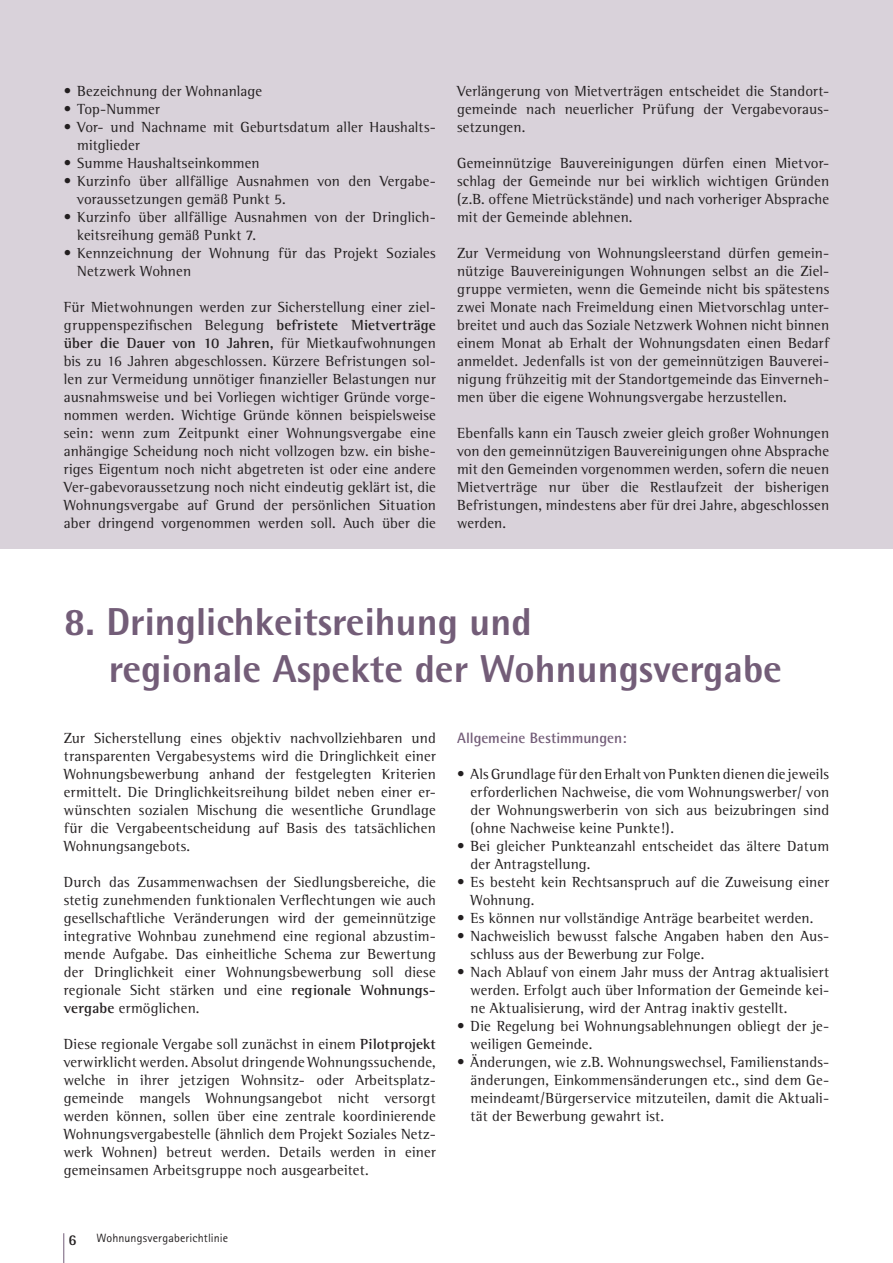
<style>
.page{position:relative;width:893px;height:1263px;background:#fff}
.page>*{position:absolute;margin:0;border:0;box-sizing:border-box;transform-origin:0 0}
.t1{font:800 39px/46.8px "Rotis Semi Sans";color:#735d78}
.t2{font:15px/18px "Rotis Semi Serif";letter-spacing:.01em;color:#231f20;text-align:justify}
.t3{font:700 15px "Rotis Semi Sans";color:#735d78}
.t4{font:700 15px "Rotis Semi Sans";color:#231f20}
.t5{font:12px "Rotis Sans Serif";letter-spacing:.01em;color:#231f20}
.s1{font-weight:700}
</style>
<div class="page">
<hr style="left:63px;top:1233px;width:1px;height:30px;background:#735d78">
<div style="left:0;top:0;width:893px;height:549px;background:#d9d2da"></div>
<p class="t2" style="left:64px;top:82px;width:200px">• Bezeichnung der Wohnanlage</p>
<p class="t2" style="left:64px;top:100px;width:98px">• Top-Nummer</p>
<p class="t2" style="left:77px;top:118px;width:360px;text-indent:-13px">• Vor- und Nachname mit Geburtsdatum aller Haushalts&shy;mitglieder</p>
<p class="t2" style="left:64px;top:154px;width:197px">• Summe Haushaltseinkommen</p>
<p class="t2" style="left:77px;top:172px;width:360px;text-indent:-14px">• Kurzinfo über allfällige Ausnahmen von den Vergabe&shy;voraussetzungen gemäß Punkt 5.</p>
<p class="t2" style="left:77px;top:208px;width:360px;text-indent:-14px">• Kurzinfo über allfällige Ausnahmen von der Dringlich&shy;keitsreihung gemäß Punkt 7.</p>
<p class="t2" style="left:77px;top:244px;width:360px;text-indent:-14px">• Kennzeichnung der Wohnung für das Projekt Soziales<br>Netzwerk Wohnen</p>
<p class="t2" style="left:64px;top:298px;width:374px">Für Mietwohnungen werden zur Sicherstellung einer ziel&shy;gruppenspezifischen Belegung <span class="s1">befristete Mietverträge über die Dauer von 10 Jahren,</span> für Mietkaufwohnungen bis zu 16 Jahren abgeschlossen. Kürzere Befristungen sol&shy;len zur Vermeidung unnötiger finanzieller Belastungen nur ausnahmsweise und bei Vorliegen wichtiger Gründe vorge&shy;nommen werden. Wichtige Gründe können beispielsweise sein: wenn zum Zeitpunkt einer Wohnungsvergabe eine anhängige Scheidung noch nicht vollzogen bzw. ein bishe&shy;riges Eigentum noch nicht abgetreten ist oder eine andere Ver-gabevoraussetzung noch nicht eindeutig geklärt ist, die Wohnungsvergabe auf Grund der persönlichen Situation aber dringend vorgenommen werden soll. Auch über die</p>
<p class="t2" style="left:457px;top:82px;width:374px">Verlängerung von Mietverträgen entscheidet die Standort&shy;gemeinde nach neuerlicher Prüfung der Vergabevoraus&shy;setzungen.</p>
<p class="t2" style="left:457px;top:154px;width:374px">Gemeinnützige Bauvereinigungen dürfen einen Mietvor&shy;schlag der Gemeinde nur bei wirklich wichtigen Gründen (z.B. offene Mietrückstände) und nach vorheriger Absprache mit der Gemeinde ablehnen.</p>
<p class="t2" style="left:457px;top:244px;width:374px">Zur Vermeidung von Wohnungsleerstand dürfen gemein&shy;nützige Bauvereinigungen Wohnungen selbst an die Ziel&shy;gruppe vermieten, wenn die Gemeinde nicht bis spätestens zwei Monate nach Freimeldung einen Mietvorschlag unter&shy;breitet und auch das Soziale Netzwerk Wohnen nicht binnen einem Monat ab Erhalt der Wohnungsdaten einen Bedarf anmeldet. Jedenfalls ist von der gemeinnützigen Bauverei&shy;nigung frühzeitig mit der Standortgemeinde das Einverneh&shy;men über die eigene Wohnungsvergabe herzustellen.</p>
<p class="t2" style="left:457px;top:424px;width:374px">Ebenfalls kann ein Tausch zweier gleich großer Wohnungen von den gemeinnützigen Bauvereinigungen ohne Absprache mit den Gemeinden vorgenommen werden, sofern die neuen Mietverträge nur über die Restlaufzeit der bisherigen Befristungen, mindestens aber für drei Jahre, abgeschlossen werden.</p>
<h1 class="t1" style="left:109px;top:597px;width:675px;text-indent:-45px">8. Dringlichkeitsreihung und<br>regionale Aspekte der Wohnungsvergabe</h1>
<p class="t2" style="left:64px;top:729px;width:374px">Zur Sicherstellung eines objektiv nachvollziehbaren und transparenten Vergabesystems wird die Dringlichkeit einer Wohnungsbewerbung anhand der festgelegten Kriterien ermittelt. Die Dringlichkeitsreihung bildet neben einer er&shy;wünschten sozialen Mischung die wesentliche Grundlage für die Vergabeentscheidung auf Basis des tatsächlichen Wohnungsangebots.</p>
<p class="t2" style="left:64px;top:873px;width:374px">Durch das Zusammenwachsen der Siedlungsbereiche, die stetig zunehmenden funktionalen Verflechtungen wie auch gesellschaftliche Veränderungen wird der gemeinnützige integrative Wohnbau zunehmend eine regional abzustim&shy;mende Aufgabe. Das einheitliche Schema zur Bewertung der Dringlichkeit einer Wohnungsbewerbung soll diese regionale Sicht stärken und eine <span class="s1">regionale Wohnungs&shy;vergabe</span> ermöglichen.</p>
<p class="t2" style="left:64px;top:1035px;width:374px">Diese regionale Vergabe soll zunächst in einem <span class="s1">Pilotprojekt </span>verwirklicht werden. Absolut dringende Wohnungssuchende, welche in ihrer jetzigen Wohnsitz- oder Arbeitsplatz&shy;gemeinde mangels Wohnungsangebot nicht versorgt werden können, sollen über eine zentrale koordinierende Wohnungsvergabestelle (ähnlich dem Projekt Soziales Netz&shy;werk Wohnen) betreut werden. Details werden in einer gemeinsamen Arbeitsgruppe noch ausgearbeitet.</p>
<p class="t3" style="left:457px;top:728px;width:171px">Allgemeine Bestimmungen:</p>
<p class="t2" style="left:471px;top:765px;width:360px;text-indent:-14px">• Als Grundlage für den Erhalt von Punkten dienen die jeweils erforderlichen Nachweise, die vom Wohnungswerber/ von der Wohnungswerberin von sich aus beizubringen sind (ohne Nachweise keine Punkte!).</p>
<p class="t2" style="left:471px;top:837px;width:360px;text-indent:-14px">• Bei gleicher Punkteanzahl entscheidet das ältere Datum der Antragstellung.</p>
<p class="t2" style="left:471px;top:873px;width:360px;text-indent:-14px">• Es besteht kein Rechtsanspruch auf die Zuweisung einer<br>Wohnung.</p>
<p class="t2" style="left:457px;top:909px;width:358px">• Es können nur vollständige Anträge bearbeitet werden.</p>
<p class="t2" style="left:471px;top:927px;width:360px;text-indent:-14px">• Nachweislich bewusst falsche Angaben haben den Aus&shy;schluss aus der Bewerbung zur Folge.</p>
<p class="t2" style="left:471px;top:963px;width:360px;text-indent:-14px">• Nach Ablauf von einem Jahr muss der Antrag aktualisiert werden. Erfolgt auch über Information der Gemeinde kei&shy;ne Aktualisierung, wird der Antrag inaktiv gestellt.</p>
<p class="t2" style="left:471px;top:1017px;width:360px;text-indent:-14px">• Die Regelung bei Wohnungsablehnungen obliegt der je&shy;weiligen Gemeinde.</p>
<p class="t2" style="left:471px;top:1053px;width:360px;text-indent:-14px">• Änderungen, wie z.B. Wohnungswechsel, Familienstands&shy;änderungen, Einkommensänderungen etc., sind dem Ge&shy;meindeamt/Bürgerservice mitzuteilen, damit die Aktuali&shy;tät der Bewerbung gewahrt ist.</p>
<p class="t4" style="left:68px;top:1230px;width:10px">6</p>
<p class="t5" style="left:96px;top:1231px;width:133px">Wohnungsvergaberichtlinie</p>
</div>
